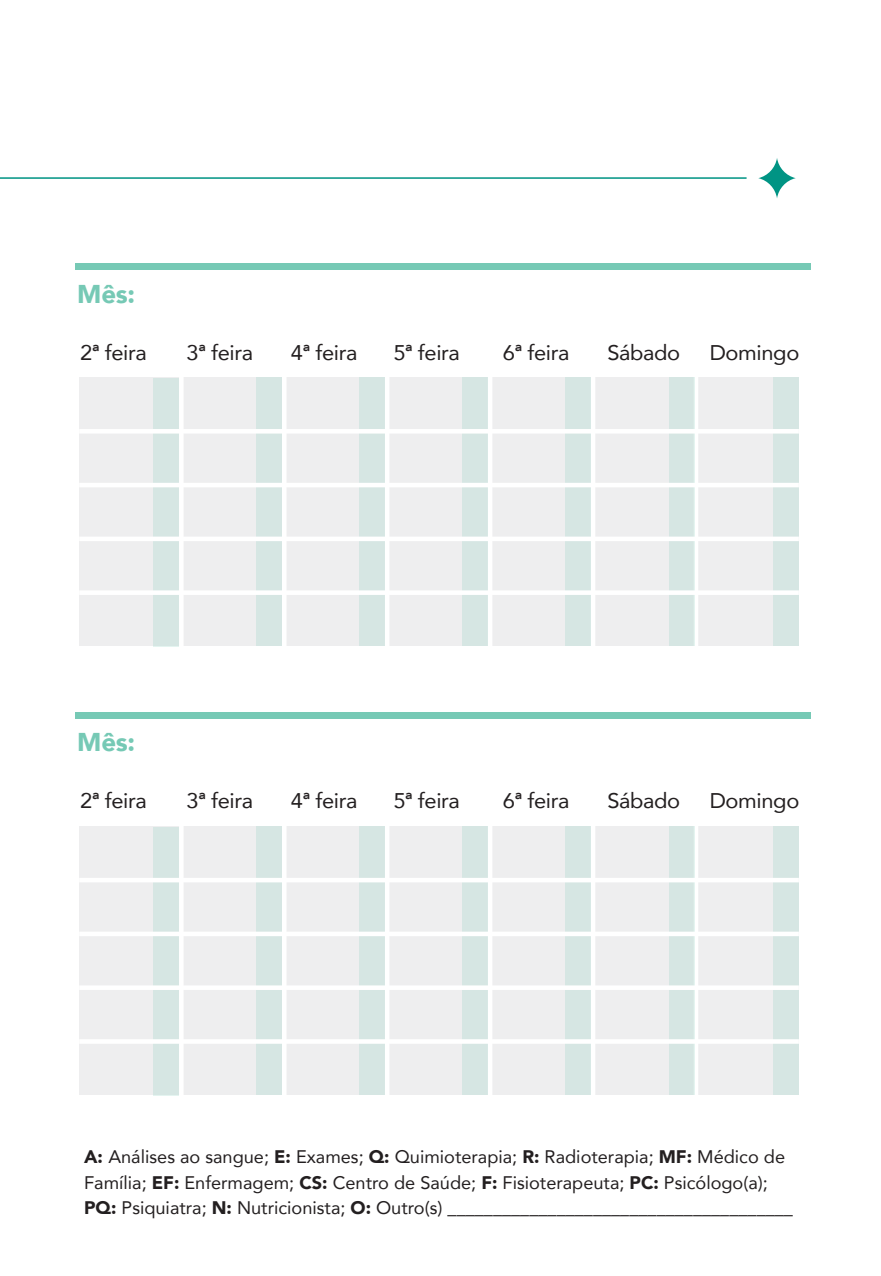
<style>
.page{position:relative;width:881px;height:1276px;background:#fff}
.page>*{position:absolute;margin:0;border:0;box-sizing:border-box;transform-origin:0 0}
.t1{font:900 25.65px "Avenir";letter-spacing:-.01em;color:#76c9b5}
.t2{font:21.15px "Avenir";letter-spacing:-.015em;color:#231f20}
.t3{font:18.22px/25.7px "Avenir";color:#231f20}
.s1{font-weight:900}
</style>
<div class="page">
<svg style="left:758px;top:158px;width:37px;height:40px"></svg>
<hr style="left:0;top:177px;width:746px;height:2px;background:#009484">
<div style="left:76px;top:263px;width:734px;height:7px;background:#76c9b5"></div>
<div style="left:76px;top:712px;width:734px;height:6px;background:#76c9b5"></div>
<div style="left:79px;top:377px;width:719px;height:269px;background:#eeeeef"></div>
<hr style="left:179px;top:374px;width:4px;height:279px;background:#fff">
<hr style="left:385px;top:374px;width:4px;height:279px;background:#fff">
<hr style="left:282px;top:374px;width:4px;height:279px;background:#fff">
<div style="left:590px;top:374px;width:5px;height:279px;background:#fff"></div>
<div style="left:487px;top:374px;width:5px;height:279px;background:#fff"></div>
<svg style="left:694px;top:377px;width:4px;height:269px"></svg>
<div style="left:154px;top:378px;width:25px;height:268px;background:#d6e6e3"></div>
<div style="left:256px;top:377px;width:26px;height:269px;background:#d6e6e3"></div>
<div style="left:359px;top:377px;width:25px;height:269px;background:#d6e6e3"></div>
<div style="left:462px;top:377px;width:25px;height:269px;background:#d6e6e3"></div>
<div style="left:564px;top:377px;width:26px;height:269px;background:#d6e6e3"></div>
<div style="left:668px;top:377px;width:26px;height:269px;background:#d6e6e3"></div>
<div style="left:772px;top:377px;width:26px;height:269px;background:#d6e6e3"></div>
<hr style="left:79px;top:429px;width:719px;height:4px;background:#fff">
<hr style="left:79px;top:483px;width:719px;height:4px;background:#fff">
<div style="left:79px;top:536px;width:719px;height:5px;background:#fff"></div>
<div style="left:79px;top:590px;width:719px;height:5px;background:#fff"></div>
<div style="left:79px;top:826px;width:719px;height:269px;background:#eeeeef"></div>
<hr style="left:179px;top:823px;width:4px;height:279px;background:#fff">
<hr style="left:385px;top:823px;width:4px;height:279px;background:#fff">
<hr style="left:282px;top:823px;width:4px;height:279px;background:#fff">
<div style="left:590px;top:823px;width:5px;height:279px;background:#fff"></div>
<div style="left:487px;top:823px;width:5px;height:279px;background:#fff"></div>
<svg style="left:693px;top:826px;width:5px;height:269px"></svg>
<div style="left:154px;top:827px;width:25px;height:268px;background:#d6e6e3"></div>
<div style="left:256px;top:826px;width:26px;height:268px;background:#d6e6e3"></div>
<div style="left:359px;top:826px;width:25px;height:268px;background:#d6e6e3"></div>
<div style="left:462px;top:826px;width:25px;height:268px;background:#d6e6e3"></div>
<div style="left:564px;top:826px;width:26px;height:268px;background:#d6e6e3"></div>
<div style="left:668px;top:826px;width:26px;height:268px;background:#d6e6e3"></div>
<div style="left:772px;top:826px;width:26px;height:268px;background:#d6e6e3"></div>
<hr style="left:79px;top:878px;width:719px;height:4px;background:#fff">
<div style="left:79px;top:931px;width:719px;height:5px;background:#fff"></div>
<div style="left:79px;top:985px;width:719px;height:5px;background:#fff"></div>
<hr style="left:79px;top:1039px;width:719px;height:4px;background:#fff">
<h1 class="t1" style="left:77px;top:272px;width:59px">Mês:</h1>
<p class="t2" style="left:80px;top:336px;width:68px">2ª feira</p>
<p class="t2" style="left:186px;top:336px;width:68px">3ª feira</p>
<p class="t2" style="left:291px;top:336px;width:68px">4ª feira</p>
<p class="t2" style="left:393px;top:336px;width:68px">5ª feira</p>
<p class="t2" style="left:502px;top:336px;width:68px">6ª feira</p>
<p class="t2" style="left:607px;top:336px;width:74px">Sábado</p>
<p class="t2" style="left:709px;top:336px;width:91px">Domingo</p>
<h1 class="t1" style="left:77px;top:720px;width:59px">Mês:</h1>
<p class="t2" style="left:80px;top:784px;width:68px">2ª feira</p>
<p class="t2" style="left:186px;top:784px;width:68px">3ª feira</p>
<p class="t2" style="left:291px;top:784px;width:68px">4ª feira</p>
<p class="t2" style="left:393px;top:784px;width:68px">5ª feira</p>
<p class="t2" style="left:502px;top:784px;width:68px">6ª feira</p>
<p class="t2" style="left:607px;top:784px;width:74px">Sábado</p>
<p class="t2" style="left:709px;top:784px;width:91px">Domingo</p>
<p class="t3" style="left:84px;top:1143px;width:710px"><span class="s1">A:</span> Análises ao sangue; <span class="s1">E:</span> Exames; <span class="s1">Q:</span> Quimioterapia; <span class="s1">R:</span> Radioterapia; <span class="s1">MF:</span> Médico de<br>Família; <span class="s1">EF:</span> Enfermagem; <span class="s1">CS:</span> Centro de Saúde; <span class="s1">F:</span> Fisioterapeuta; <span class="s1">PC:</span> Psicólogo(a);<br><span class="s1">PQ:</span> Psiquiatra; <span class="s1">N:</span> Nutricionista; <span class="s1">O:</span> Outro(s) ______________________________________</p>
</div>
